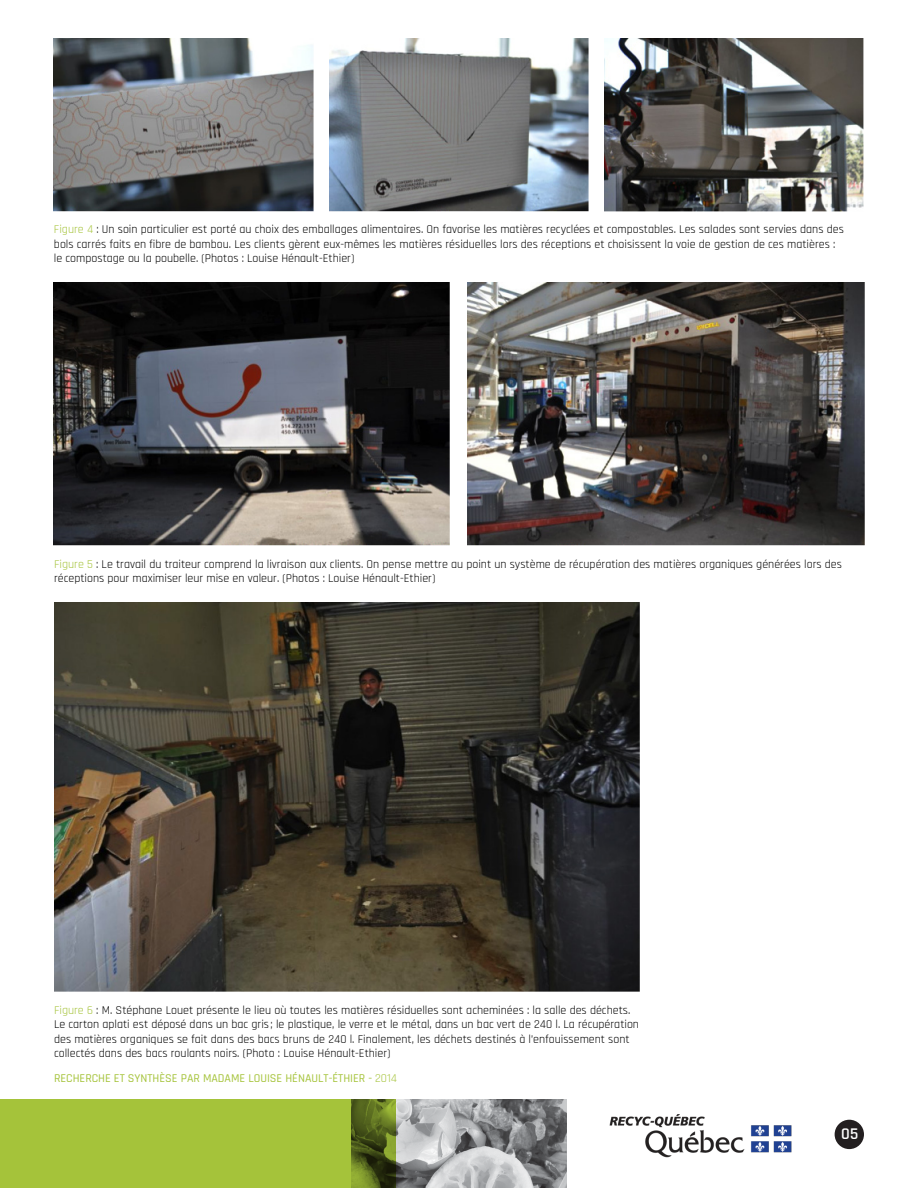
<style>
.page{position:relative;width:918px;height:1188px;background:#fff}
.page>*{position:absolute;margin:0;border:0;box-sizing:border-box;transform-origin:0 0}
.Texte_courant{font:600 16.5px "Rajdhani";color:#fff}
.Légende_d_images{font:12px/14.4px "Rajdhani";color:#000}
.Texte_courant-2{font:500 12px "Rajdhani";color:#a5c33a}
.s1{color:#a5c33a}
.s2{font-weight:400}
</style>
<div class="page">
<div style="left:835px;top:1120px;width:29px;height:29px;background:#231f20;border-radius:50%"></div>
<img style="left:609px;top:1114px;width:183px;height:44px">
<img style="left:396px;top:1099px;width:171px;height:89px">
<div style="left:0;top:1099px;width:396px;height:89px;background:#a5c33a"></div>
<img style="left:605px;top:39px;width:259px;height:172px">
<img style="left:329px;top:39px;width:260px;height:172px">
<img style="left:54px;top:39px;width:259px;height:172px">
<img style="left:54px;top:282px;width:396px;height:264px">
<img style="left:468px;top:282px;width:396px;height:264px">
<img style="left:54px;top:603px;width:585px;height:389px">
<p class="Légende_d_images" style="left:54px;top:223px;width:791px"><span class="s1">Figure 4</span> : Un soin particulier est porté au choix des emballages alimentaires. On favorise les matières recyclées et compostables. Les salades sont servies dans des bols carrés faits en fibre de bambou. Les clients gèrent eux-mêmes les matières résiduelles lors des réceptions et choisissent la voie de gestion de ces matières : le compostage ou la poubelle. (Photos : Louise Hénault-Ethier)</p>
<p class="Légende_d_images" style="left:54px;top:557px;width:789px"><span class="s1">Figure 5</span> : Le travail du traiteur comprend la livraison aux clients. On pense mettre au point un système de récupération des matières organiques générées lors des réceptions pour maximiser leur mise en valeur. (Photos : Louise Hénault-Ethier)</p>
<p class="Légende_d_images" style="left:54px;top:1003px;width:587px"><span class="s1">Figure 6</span> : M. Stéphane Louet présente le lieu où toutes les matières résiduelles sont acheminées : la salle des déchets.<br>Le carton aplati est déposé dans un bac gris ; le plastique, le verre et le métal, dans un bac vert de 240 l. La récupération des matières organiques se fait dans des bacs bruns de 240 l. Finalement, les déchets destinés à l’enfouissement sont collectés dans des bacs roulants noirs. (Photo : Louise Hénault-Ethier)</p>
<p class="Texte_courant-2" style="left:54px;top:1072px;width:345px">RECHERCHE ET SYNTHÈSE PAR MADAME LOUISE HÉNAULT-ÉTHIER - <span class="s2">2014</span></p>
<p class="Texte_courant" style="left:841px;top:1124px;width:18px">05</p>
</div>
